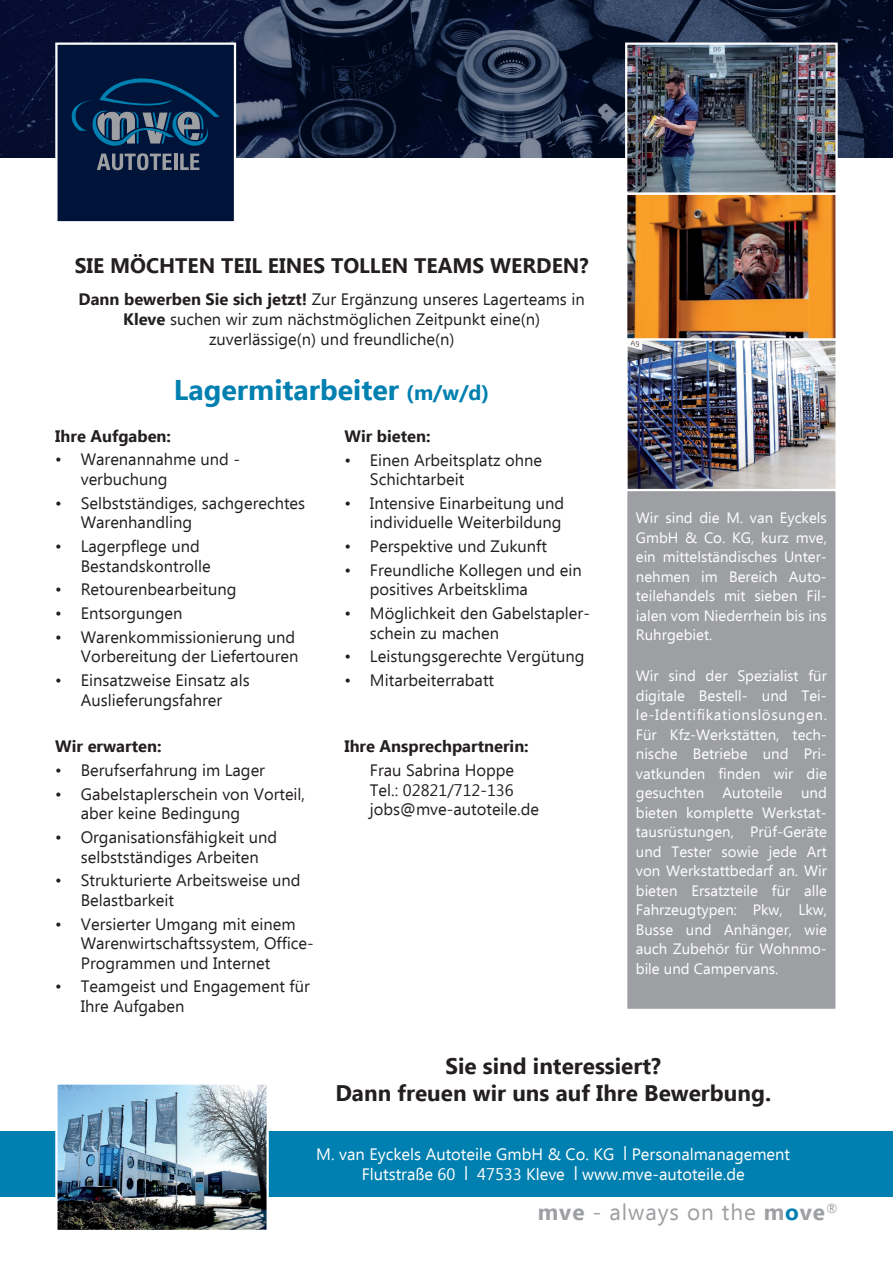
<style>
.page{position:relative;width:893px;height:1263px;background:#fff}
.page>*{position:absolute;margin:0;border:0;box-sizing:border-box;transform-origin:0 0}
.t1{font:700 28.5px "Ebrima";color:#0080b0}
.t2{font:700 22.5px/27px "Ebrima";color:#231f20;text-align:center}
.t3{font:22.5px "Ebrima";letter-spacing:.04em;color:#9d9fa2}
.t4{font:700 21px "Ebrima";color:#231f20}
.t5{font:16.5px/19.5px "Ebrima";color:#231f20}
.t6{font:16.5px/19.8px "Ebrima";color:#fff;text-align:center}
.t7{font:700 16.5px "Ebrima";color:#231f20}
.t8{font:15px/19.5px "Ebrima";color:#fff;text-align:justify}
.s1{font-weight:700}
.s2{font-size:21px}
.s3{font-weight:700;color:#0080b0}
</style>
<div class="page">
<div style="left:0;top:1131px;width:893px;height:66px;background:#0080b0"></div>
<img style="left:58px;top:1085px;width:208px;height:144px">
<div style="left:55px;top:1082px;width:214px;height:150px;border:2px solid #fff"></div>
<svg style="left:0;top:0;width:893px;height:157px;background:#19243e"></svg>
<img style="left:628px;top:46px;width:207px;height:442px">
<div style="left:625px;top:43px;width:213px;height:152px;border:2px solid #fff"></div>
<div style="left:625px;top:193px;width:213px;height:148px;border:2px solid #fff"></div>
<div style="left:625px;top:338px;width:213px;height:153px;border:2px solid #fff"></div>
<div style="left:626px;top:490px;width:211px;height:520px;background:#9d9fa2"></div>
<div style="left:625px;top:489px;width:213px;height:522px;border:2px solid #fff"></div>
<div style="left:56px;top:44px;width:179px;height:178px;background:#001338"></div>
<svg style="left:97px;top:153px;width:75px;height:17px"></svg>
<hr style="left:174px;top:154px;width:3px;height:16px;background:#9d9fa2">
<svg style="left:180px;top:154px;width:19px;height:16px"></svg>
<svg style="left:71px;top:78px;width:149px;height:68px"></svg>
<div style="left:55px;top:43px;width:181px;height:180px;border:2px solid #fff"></div>
<p class="t4" style="left:75px;top:250px;width:515px">SIE MÖCHTEN TEIL EINES TOLLEN TEAMS WERDEN?</p>
<p class="t5" style="left:79px;top:291px;width:508px;text-align:center"><span class="s1">Dann bewerben Sie sich jetzt!</span> Zur Ergänzung unseres Lagerteams in<br><span class="s1">Kleve</span> suchen wir zum nächstmöglichen Zeitpunkt eine(n) zuverlässige(n) und freundliche(n)</p>
<h1 class="t1" style="left:174px;top:369px;width:317px">Lagermitarbeiter <span class="s2">(m/w/d)</span></h1>
<p class="t7" style="left:55px;top:424px;width:117px">Ihre Aufgaben:</p>
<p class="t5" style="left:81px;top:451px;width:161px;text-indent:-26px">• Warenannahme und - verbuchung</p>
<p class="t5" style="left:81px;top:494px;width:226px;text-indent:-26px">• Selbstständiges, sachgerechtes<br>Warenhandling</p>
<p class="t5" style="left:81px;top:537px;width:131px;text-indent:-26px">• Lagerpflege und<br>Bestandskontrolle</p>
<p class="t5" style="left:55px;top:581px;width:183px">• Retourenbearbeitung</p>
<p class="t5" style="left:55px;top:604px;width:129px">• Entsorgungen</p>
<p class="t5" style="left:55px;top:628px;width:245px;text-align:right">• Warenkommissionierung und<br>Vorbereitung der Liefertouren</p>
<p class="t5" style="left:55px;top:671px;width:196px;text-align:center">• Einsatzweise Einsatz als<br>Auslieferungsfahrer</p>
<p class="t7" style="left:344px;top:424px;width:88px">Wir bieten:</p>
<p class="t5" style="left:370px;top:451px;width:174px;text-indent:-26px">• Einen Arbeitsplatz ohne<br>Schichtarbeit</p>
<p class="t5" style="left:344px;top:494px;width:221px;text-align:right">• Intensive Einarbeitung und individuelle Weiterbildung</p>
<p class="t5" style="left:344px;top:538px;width:204px">• Perspektive und Zukunft</p>
<p class="t5" style="left:370px;top:561px;width:213px;text-indent:-26px">• Freundliche Kollegen und ein positives Arbeitsklima</p>
<p class="t5" style="left:370px;top:605px;width:221px;text-indent:-26px">• Möglichkeit den Gabelstapler&shy;schein zu machen</p>
<p class="t5" style="left:344px;top:648px;width:241px">• Leistungsgerechte Vergütung</p>
<p class="t5" style="left:344px;top:672px;width:151px">• Mitarbeiterrabatt</p>
<p class="t7" style="left:55px;top:734px;width:108px">Wir erwarten:</p>
<p class="t5" style="left:55px;top:761px;width:211px">• Berufserfahrung im Lager</p>
<p class="t5" style="left:81px;top:785px;width:226px;text-indent:-26px">• Gabelstaplerschein von Vorteil, aber keine Bedingung</p>
<p class="t5" style="left:55px;top:828px;width:224px;text-align:center">• Organisationsfähigkeit und selbstständiges Arbeiten</p>
<p class="t5" style="left:81px;top:872px;width:221px;text-indent:-26px">• Strukturierte Arbeitsweise und<br>Belastbarkeit</p>
<p class="t5" style="left:81px;top:915px;width:235px;text-indent:-26px">• Versierter Umgang mit einem<br>Warenwirtschaftssystem, Office-<br>Programmen und Internet</p>
<p class="t5" style="left:81px;top:978px;width:230px;text-indent:-26px">• Teamgeist und Engagement für<br>Ihre Aufgaben</p>
<p class="t7" style="left:344px;top:734px;width:186px">Ihre Ansprechpartnerin:</p>
<p class="t5" style="left:370px;top:762px;width:171px">Frau Sabrina Hoppe<br>Tel.: 02821/712-136 jobs@mve-autoteile.de</p>
<p class="t8" style="left:636px;top:509px;width:193px">Wir sind die M. van Eyckels GmbH &amp; Co. KG, kurz mve, ein mittelständisches Unter&shy;nehmen im Bereich Auto&shy;teilehandels mit sieben Fil&shy;ialen vom Niederrhein bis ins Ruhrgebiet.</p>
<p class="t8" style="left:636px;top:667px;width:193px">Wir sind der Spezialist für digitale Bestell- und Tei&shy;le-Identifikationslösungen.<br>Für Kfz-Werkstätten, tech&shy;nische Betriebe und Pri&shy;vatkunden finden wir die gesuchten Autoteile und bieten komplette Werkstat&shy;tausrüstungen, Prüf-Geräte und Tester sowie jede Art von Werkstattbedarf an. Wir bieten Ersatzteile für alle Fahrzeugtypen: Pkw, Lkw, Busse und Anhänger, wie auch Zubehör für Wohnmo&shy;bile und Campervans.</p>
<h2 class="t2" style="left:335px;top:1054px;width:437px">Sie sind interessiert?<br>Dann freuen wir uns auf Ihre Bewerbung.</h2>
<p class="t6" style="left:316px;top:1145px;width:475px">M. van Eyckels Autoteile GmbH &amp; Co. KG ꘡Personalmanagement<br>Flutstraße 60 ꘡ 47533 Kleve ꘡www.mve-autoteile.de</p>
<h2 class="t3" style="left:538px;top:1196px;width:301px"><span class="s1">mve</span> - always on the <span class="s1">m</span><span class="s3">o</span><span class="s1">ve</span><sup>®</sup></h2>
</div>
